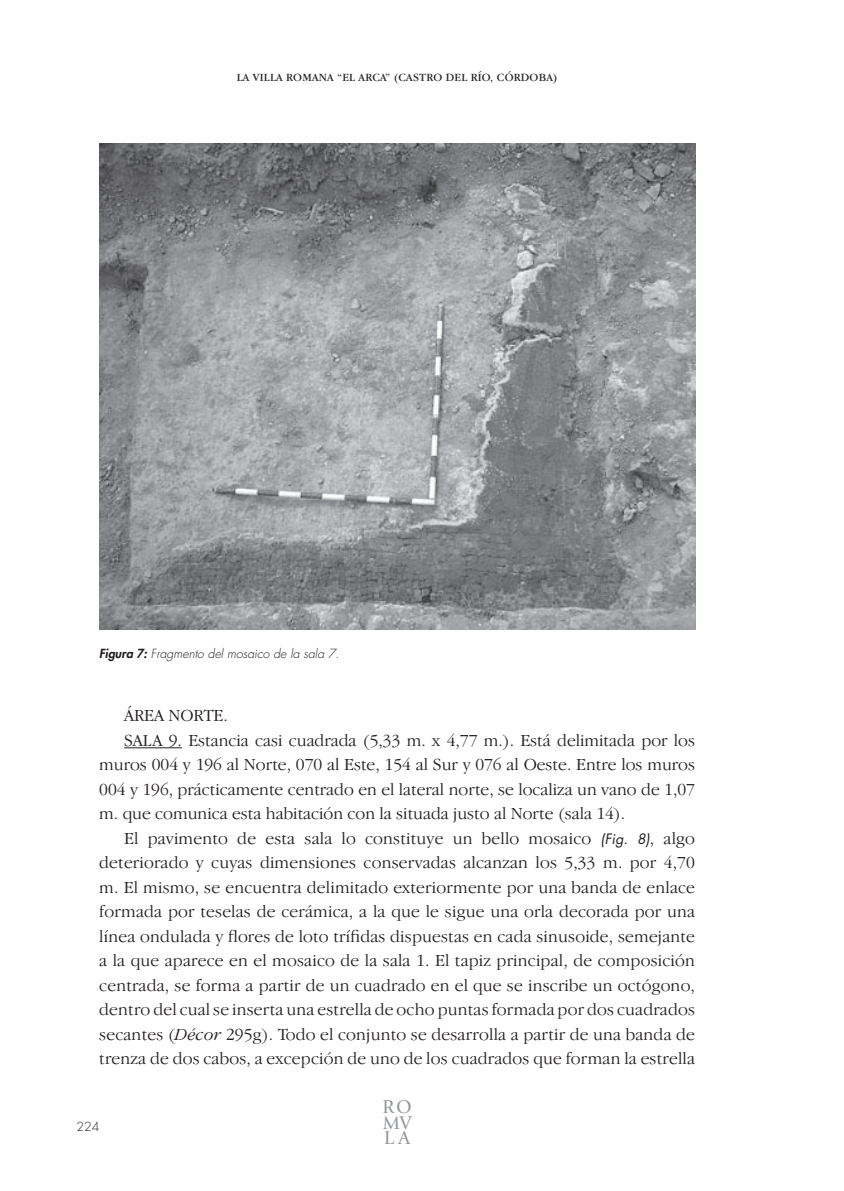
<style>
.page{position:relative;width:844px;height:1191px;background:#fff}
.page>*{position:absolute;margin:0;border:0;box-sizing:border-box;transform-origin:0 0}
.t1{font:19.25px/15.8px "Giovanni";color:#939598;text-align:justify}
.t2{font:300 17.5px "Garamond IT Cby BT";letter-spacing:.01em;color:#231f20}
.t3{font:italic 300 12.25px "Futura";color:#231f20}
.t4{font:300 12.25px "Futura";color:#231f20}
.t5{font:11.38px "Garamond IT Cby BT";letter-spacing:.02em;color:#231f20}
.s1{font-weight:800}
.s2{font-family:"Futura";font-weight:400;font-style:italic;font-size:14px}
.s3{font-style:italic}
</style>
<div class="page">
<hr style="left:124px;top:747px;width:58px;height:1px;background:#231f20">
<img style="left:99px;top:144px;width:595px;height:485px">
<p class="t5" style="left:237px;top:73px;width:322px">LA VILLA ROMANA “EL ARCA” (CASTRO DEL RÍO, CÓRDOBA)</p>
<p class="t3" style="left:99px;top:647px;width:241px"><span class="s1">Figura 7:</span> Fragmento del mosaico de la sala 7.</p>
<p class="t2" style="left:124px;top:709px;width:105px">ÁREA NORTE.</p>
<p class="t2" style="left:124px;top:734px;width:572px">SALA 9. Estancia casi cuadrada (5,33 m. x 4,77 m.). Está delimitada por los</p>
<p class="t2" style="left:99px;top:758px;width:597px">muros 004 y 196 al Norte, 070 al Este, 154 al Sur y 076 al Oeste. Entre los muros</p>
<p class="t2" style="left:99px;top:783px;width:597px">004 y 196, prácticamente centrado en el lateral norte, se localiza un vano de 1,07</p>
<p class="t2" style="left:99px;top:807px;width:527px">m. que comunica esta habitación con la situada justo al Norte (sala 14).</p>
<p class="t2" style="left:124px;top:832px;width:572px">El pavimento de esta sala lo constituye un bello mosaico <span class="s2">(Fig. 8)</span>, algo</p>
<p class="t2" style="left:99px;top:856px;width:597px">deteriorado y cuyas dimensiones conservadas alcanzan los 5,33 m. por 4,70</p>
<p class="t2" style="left:99px;top:881px;width:597px">m. El mismo, se encuentra delimitado exteriormente por una banda de enlace</p>
<p class="t2" style="left:99px;top:905px;width:597px">formada por teselas de cerámica, a la que le sigue una orla decorada por una</p>
<p class="t2" style="left:99px;top:930px;width:597px">línea ondulada y flores de loto trífidas dispuestas en cada sinusoide, semejante</p>
<p class="t2" style="left:99px;top:954px;width:597px">a la que aparece en el mosaico de la sala 1. El tapiz principal, de composición</p>
<p class="t2" style="left:99px;top:979px;width:597px">centrada, se forma a partir de un cuadrado en el que se inscribe un octógono,</p>
<p class="t2" style="left:99px;top:1003px;width:597px">dentro del cual se inserta una estrella de ocho puntas formada por dos cuadrados</p>
<p class="t2" style="left:99px;top:1028px;width:597px">secantes (<span class="s3">Décor</span> 295g). Todo el conjunto se desarrolla a partir de una banda de</p>
<p class="t2" style="left:99px;top:1052px;width:597px">trenza de dos cabos, a excepción de uno de los cuadrados que forman la estrella</p>
<p class="t4" style="left:76px;top:1120px;width:24px">224</p>
<p class="t1" style="left:382px;top:1100px;width:31px">RO MV LA</p>
</div>
